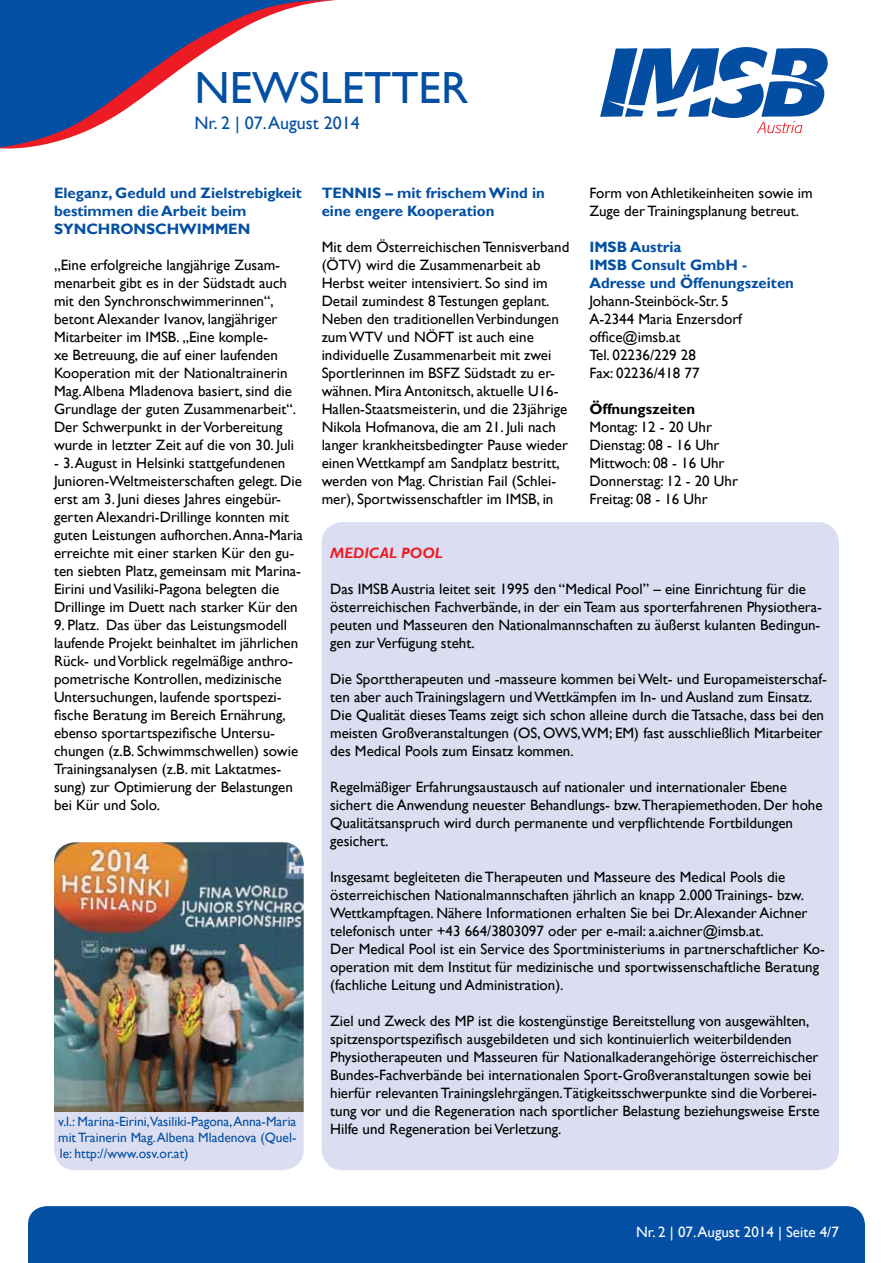
<style>
.page{position:relative;width:893px;height:1263px;background:#fff}
.page>*{position:absolute;margin:0;border:0;box-sizing:border-box;transform-origin:0 0}
.t1{font:45px "Gill Sans";color:#034fa3}
.t2{font:18px "Gill Sans";color:#034fa3}
.t3{font:15px/18px "Gill Sans";color:#000}
.t4{font:700 15px/18px "Gill Sans";color:#034fa3}
.t5{font:15px "Gill Sans";color:#fff}
.t6{font:700 15px "Gill Sans";color:#000}
.t7{font:italic 700 15px "Gill Sans";color:#ed1c24}
.t8{font:13.5px/16.2px "Gill Sans";color:#034fa3;text-align:justify}
</style>
<div class="page">
<svg style="left:0;top:0;width:336px;height:149px"></svg>
<svg style="left:600px;top:47px;width:228px;height:86px"></svg>
<img style="left:54px;top:842px;width:250px;height:270px">
<div style="left:54px;top:1112px;width:250px;height:58px;background:#dbdef0"></div>
<div style="left:28px;top:1206px;width:837px;height:57px;background:#034fa3"></div>
<div style="left:322px;top:522px;width:517px;height:648px;background:#dbdef0;border-radius:21px"></div>
<h1 class="t1" style="left:195px;top:62px;width:63px">Newsletter</h1>
<p class="t2" style="left:195px;top:112px;width:167px">Nr. 2 | 07. August 2014</p>
<p class="t4" style="left:54px;top:184px;width:249px">Eleganz, Geduld und Zielstrebigkeit bestimmen die Arbeit beim<br>SYNCHRONSCHWIMMEN</p>
<p class="t3" style="left:54px;top:256px;width:244px">„Eine erfolgreiche langjährige Zusam&shy;menarbeit gibt es in der Südstadt auch mit den Synchronschwimmerinnen“, betont Alexander Ivanov, langjähriger Mitarbeiter im IMSB. „Eine komple-<br>xe Betreuung, die auf einer laufenden Kooperation mit der Nationaltrainerin Mag. Albena Mladenova basiert, sind die Grundlage der guten Zusammenarbeit“.<br>Der Schwerpunkt in der Vorbereitung wurde in letzter Zeit auf die von 30. Juli</p>
<p class="t3" style="left:54px;top:454px;width:250px">- 3. August in Helsinki stattgefundenen Junioren-Weltmeisterschaften gelegt. Die erst am 3. Juni dieses Jahres eingebür&shy;gerten Alexandri-Drillinge konnten mit guten Leistungen aufhorchen. Anna-Maria erreichte mit einer starken Kür den gu&shy;ten siebten Platz, gemeinsam mit Marina-Eirini und Vasiliki-Pagona belegten die Drillinge im Duett nach starker Kür den</p>
<p class="t3" style="left:54px;top:616px;width:246px">9. Platz. Das über das Leistungsmodell laufende Projekt beinhaltet im jährlichen Rück- und Vorblick regelmäßige anthro&shy;pometrische Kontrollen, medizinische Untersuchungen, laufende sportspezi&shy;fische Beratung im Bereich Ernährung, ebenso sportartspezifische Untersu&shy;chungen (z.B. Schwimmschwellen) sowie Trainingsanalysen (z.B. mit Laktatmes&shy;sung) zur Optimierung der Belastungen bei Kür und Solo.</p>
<p class="t8" style="left:58px;top:1113px;width:240px">v.l.: Marina-Eirini,Vasiliki-Pagona, Anna-Maria mit Trainerin Mag. Albena Mladenova (Quel&shy;le: http://www.osv.or.at)</p>
<p class="t4" style="left:322px;top:184px;width:225px">TENNIS – mit frischem Wind in eine engere Kooperation</p>
<p class="t3" style="left:322px;top:238px;width:249px">Mit dem Österreichischen Tennisverband (ÖTV) wird die Zusammenarbeit ab Herbst weiter intensiviert. So sind im Detail zumindest 8 Testungen geplant.<br>Neben den traditionellen Verbindungen zum WTV und NÖFT ist auch eine individuelle Zusammenarbeit mit zwei Sportlerinnen im BSFZ Südstadt zu er&shy;wähnen. Mira Antonitsch, aktuelle U16- Hallen-Staatsmeisterin, und die 23jährige Nikola Hofmanova, die am 21. Juli nach langer krankheitsbedingter Pause wieder einen Wettkampf am Sandplatz bestritt, werden von Mag. Christian Fail (Schlei&shy;mer), Sportwissenschaftler im IMSB, in</p>
<p class="t3" style="left:589px;top:184px;width:225px">Form von Athletikeinheiten sowie im<br>Zuge der Trainingsplanung betreut.</p>
<p class="t4" style="left:589px;top:238px;width:206px">IMSB Austria<br>IMSB Consult GmbH -<br>Adresse und Öffenungszeiten</p>
<p class="t3" style="left:589px;top:292px;width:154px">Johann-Steinböck-Str. 5<br>A-2344 Maria Enzersdorf office@imsb.at<br>Tel. 02236/229 28<br>Fax: 02236/418 77</p>
<p class="t6" style="left:589px;top:400px;width:107px">Öffnungszeiten</p>
<p class="t3" style="left:589px;top:418px;width:150px">Montag: 12 - 20 Uhr<br>Dienstag: 08 - 16 Uhr<br>Mittwoch: 08 - 16 Uhr<br>Donnerstag: 12 - 20 Uhr<br>Freitag: 08 - 16 Uhr</p>
<p class="t7" style="left:330px;top:544px;width:83px">MEDICAL POO</p>
<p class="t7" style="left:435px;top:544px;width:9px">L</p>
<p class="t3" style="left:330px;top:580px;width:493px">Das IMSB Austria leitet seit 1995 den “Medical Pool” – eine Einrichtung für die österreichischen Fachverbände, in der ein Team aus sporterfahrenen Physiothera&shy;peuten und Masseuren den Nationalmannschaften zu äußerst kulanten Bedingun&shy;gen zur Verfügung steht.</p>
<p class="t3" style="left:330px;top:670px;width:498px">Die Sporttherapeuten und -masseure kommen bei Welt- und Europameisterschaf&shy;ten aber auch Trainingslagern und Wettkämpfen im In- und Ausland zum Einsatz.<br>Die Qualität dieses Teams zeigt sich schon alleine durch die Tatsache, dass bei den meisten Großveranstaltungen (OS, OWS,WM; EM) fast ausschließlich Mitarbeiter des Medical Pools zum Einsatz kommen.</p>
<p class="t3" style="left:330px;top:778px;width:494px">Regelmäßiger Erfahrungsaustausch auf nationaler und internationaler Ebene sichert die Anwendung neuester Behandlungs- bzw.Therapiemethoden. Der hohe Qualitätsanspruch wird durch permanente und verpflichtende Fortbildungen gesichert.</p>
<p class="t3" style="left:330px;top:868px;width:496px">Insgesamt begleiteten die Therapeuten und Masseure des Medical Pools die österreichischen Nationalmannschaften jährlich an knapp 2.000 Trainings- bzw.<br>Wettkampftagen. Nähere Informationen erhalten Sie bei Dr. Alexander Aichner telefonisch unter +43 664/3803097 oder per e-mail: a.aichner@imsb.at.<br>Der Medical Pool ist ein Service des Sportministeriums in partnerschaftlicher Ko&shy;operation mit dem Institut für medizinische und sportwissenschaftliche Beratung (fachliche Leitung und Administration).</p>
<p class="t3" style="left:330px;top:1012px;width:491px">Ziel und Zweck des MP ist die kostengünstige Bereitstellung von ausgewählten, spitzensportspezifisch ausgebildeten und sich kontinuierlich weiterbildenden Physiotherapeuten und Masseuren für Nationalkaderangehörige österreichischer Bundes-Fachverbände bei internationalen Sport-Großveranstaltungen sowie bei hierfür relevanten Trainingslehrgängen.Tätigkeitsschwerpunkte sind die Vorberei&shy;tung vor und die Regeneration nach sportlicher Belastung beziehungsweise Erste Hilfe und Regeneration bei Verletzung.</p>
<p class="t5" style="left:636px;top:1223px;width:204px">Nr. 2 | 07. August 2014 | Seite 4/7</p>
</div>
